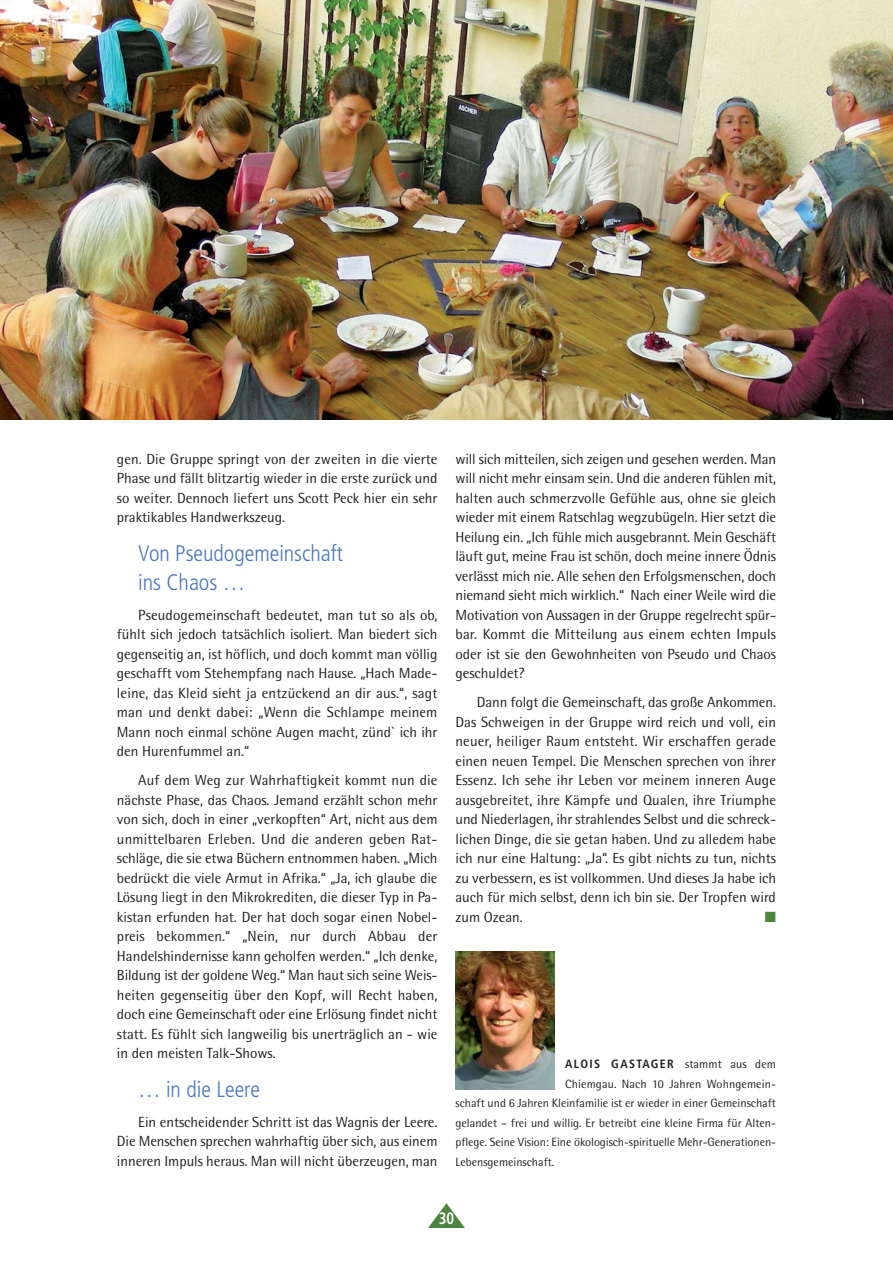
<style>
.page{position:relative;width:893px;height:1263px;background:#fff}
.page>*{position:absolute;margin:0;border:0;box-sizing:border-box;transform-origin:0 0}
.t1{font:300 condensed 22.5px/29.2px "Frutiger";color:#4a77bb}
.t2{font:700 condensed 16.5px "Frutiger";color:#fff;scale:.9 1}
.t3{font:14.7px/19.5px "Rotis Semi Sans";color:#231f20;text-align:justify}
.t4{font:14.7px "Zapf Dingbats";color:#4b853e}
.t5{font:12px/19.5px "Rotis Semi Sans";letter-spacing:-.005em;color:#231f20;text-align:justify}
.t6{font:700 condensed 12px "Frutiger";letter-spacing:.11em;color:#231f20}
.s1{font-family:"Rotis Semi Sans";font-weight:400;font-stretch:normal}
</style>
<div class="page">
<svg style="left:428px;top:1203px;width:37px;height:25px"></svg>
<img style="left:0;top:0;width:893px;height:420px">
<img style="left:455px;top:951px;width:100px;height:139px">
<p class="t3" style="left:117px;top:450px;width:322px">gen. Die Gruppe springt von der zweiten in die vierte Phase und fällt blitzartig wieder in die erste zurück und so weiter. Dennoch liefert uns Scott Peck hier ein sehr praktikables Handwerkszeug.</p>
<h1 class="t1" style="left:138px;top:540px;width:206px">Von Pseudogemeinschaft ins Chaos …</h1>
<p class="t3" style="left:117px;top:606px;width:322px;text-indent:21px">Pseudogemeinschaft bedeutet, man tut so als ob, fühlt sich jedoch tatsächlich isoliert. Man biedert sich gegenseitig an, ist höflich, und doch kommt man völlig geschafft vom Stehempfang nach Hause. „Hach Made&shy;leine, das Kleid sieht ja entzückend an dir aus.“, sagt man und denkt dabei: „Wenn die Schlampe meinem Mann noch einmal schöne Augen macht, zünd` ich ihr den Hurenfummel an.“</p>
<p class="t3" style="left:117px;top:772px;width:322px;text-indent:21px">Auf dem Weg zur Wahrhaftigkeit kommt nun die nächste Phase, das Chaos. Jemand erzählt schon mehr von sich, doch in einer „verkopften“ Art, nicht aus dem unmittelbaren Erleben. Und die anderen geben Rat&shy;schläge, die sie etwa Büchern entnommen haben. „Mich bedrückt die viele Armut in Afrika.“ „Ja, ich glaube die Lösung liegt in den Mikrokrediten, die dieser Typ in Pa&shy;kistan erfunden hat. Der hat doch sogar einen Nobel&shy;preis bekommen.“ „Nein, nur durch Abbau der Handelshindernisse kann geholfen werden.“ „Ich denke, Bildung ist der goldene Weg.“ Man haut sich seine Weis&shy;heiten gegenseitig über den Kopf, will Recht haben, doch eine Gemeinschaft oder eine Erlösung findet nicht statt. Es fühlt sich langweilig bis unerträglich an - wie in den meisten Talk-Shows.</p>
<h1 class="t1" style="left:138px;top:1077px;width:123px">… in die Leere</h1>
<p class="t3" style="left:117px;top:1113px;width:322px;text-indent:21px">Ein entscheidender Schritt ist das Wagnis der Leere.<br>Die Menschen sprechen wahrhaftig über sich, aus einem inneren Impuls heraus. Man will nicht überzeugen, man</p>
<p class="t3" style="left:455px;top:450px;width:322px">will sich mitteilen, sich zeigen und gesehen werden. Man will nicht mehr einsam sein. Und die anderen fühlen mit, halten auch schmerzvolle Gefühle aus, ohne sie gleich wieder mit einem Ratschlag wegzubügeln. Hier setzt die Heilung ein. „Ich fühle mich ausgebrannt. Mein Geschäft läuft gut, meine Frau ist schön, doch meine innere Ödnis verlässt mich nie. Alle sehen den Erfolgsmenschen, doch niemand sieht mich wirklich.“ Nach einer Weile wird die Motivation von Aussagen in der Gruppe regelrecht spür&shy;bar. Kommt die Mitteilung aus einem echten Impuls oder ist sie den Gewohnheiten von Pseudo und Chaos geschuldet?</p>
<p class="t3" style="left:455px;top:694px;width:322px;text-indent:21px">Dann folgt die Gemeinschaft, das große Ankommen.<br>Das Schweigen in der Gruppe wird reich und voll, ein neuer, heiliger Raum entsteht. Wir erschaffen gerade einen neuen Tempel. Die Menschen sprechen von ihrer Essenz. Ich sehe ihr Leben vor meinem inneren Auge ausgebreitet, ihre Kämpfe und Qualen, ihre Triumphe und Niederlagen, ihr strahlendes Selbst und die schreck&shy;lichen Dinge, die sie getan haben. Und zu alledem habe ich nur eine Haltung: „Ja“. Es gibt nichts zu tun, nichts zu verbessern, es ist vollkommen. Und dieses Ja habe ich auch für mich selbst, denn ich bin sie. Der Tropfen wird zum Ozean.</p>
<p class="t4" style="left:765px;top:910px;width:13px">■</p>
<p class="t6" style="left:565px;top:1059px;width:212px">ALOIS GASTAGER <span class="s1">stammt aus dem</span></p>
<p class="t5" style="left:455px;top:1075px;width:322px;text-indent:110px">Chiemgau. Nach 10 Jahren Wohngemein&shy;schaft und 6 Jahren Kleinfamilie ist er wieder in einer Gemeinschaft gelandet – frei und willig. Er betreibt eine kleine Firma für Alten&shy;pflege. Seine Vision: Eine ökologisch-spirituelle Mehr-Generationen-Lebensgemeinschaft.</p>
<p class="t2" style="left:439px;top:1212px;width:19px">30</p>
</div>
